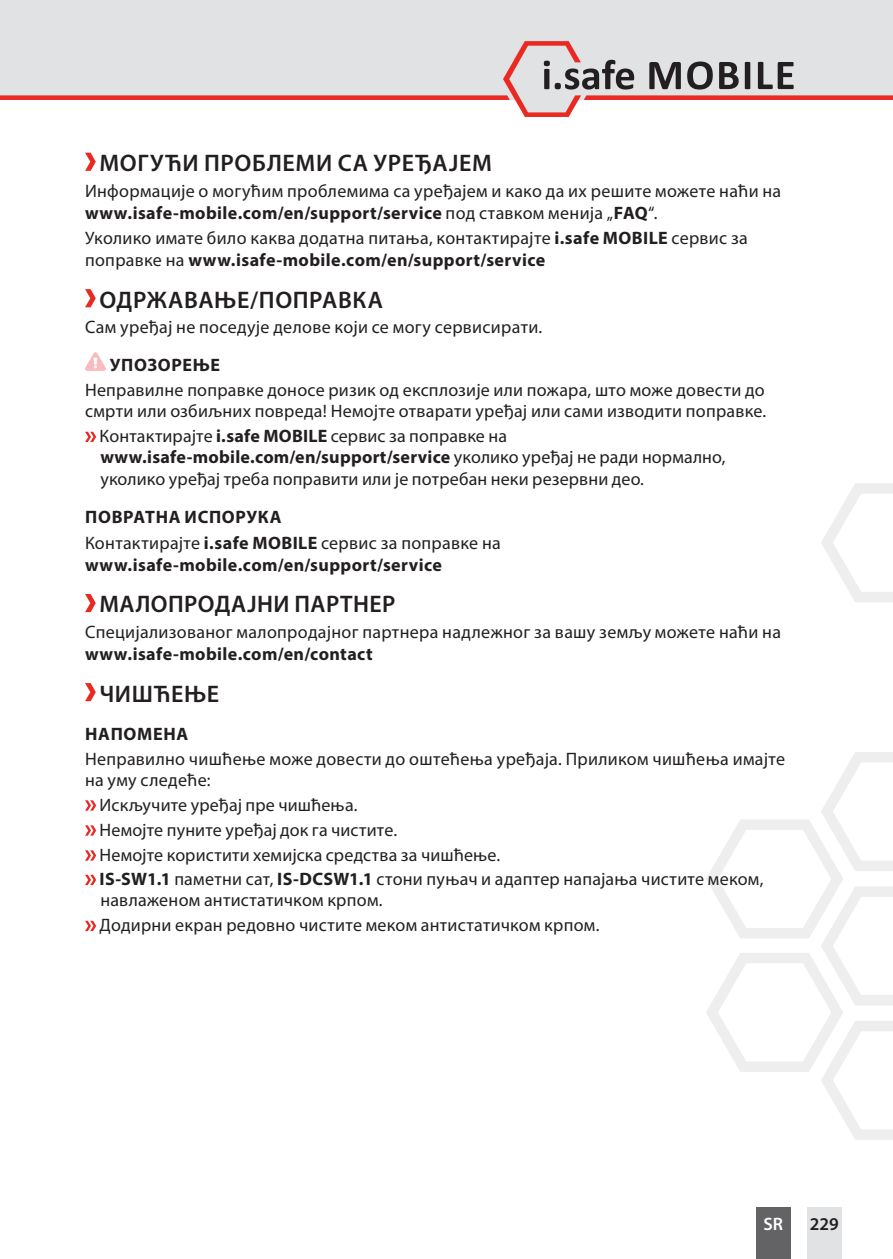
<style>
.page{position:relative;width:893px;height:1259px;background:#fff}
.page>*{position:absolute;margin:0;border:0;box-sizing:border-box;transform-origin:0 0}
.t1{font:600 24px "Myriad Pro";letter-spacing:.025em;color:#231f20}
.t2{font:18px/24.9px "Myriad Pro";letter-spacing:.015em;color:#231f20}
.t3{font:700 18px "Myriad Pro";letter-spacing:.025em;color:#231f20}
.t4{font:600 18px "Myriad Pro";color:#231f20}
.t5{font:600 18px "Myriad Pro";color:#fff}
.s1{font-weight:700}
</style>
<div class="page">
<svg style="left:821px;top:483px;width:72px;height:119px"></svg>
<svg style="left:706px;top:752px;width:187px;height:388px"></svg>
<div style="left:756px;top:1208px;width:34px;height:51px;background:#636366"></div>
<div style="left:807px;top:1208px;width:34px;height:51px;background:#e1e2e4"></div>
<div style="left:0;top:0;width:893px;height:41px;background:#e1e2e4"></div>
<svg style="left:0;top:41px;width:893px;height:76px"></svg>
<svg style="left:85px;top:153px;width:11px;height:18px"></svg>
<svg style="left:85px;top:289px;width:11px;height:18px"></svg>
<svg style="left:85px;top:352px;width:21px;height:19px"></svg>
<svg style="left:85px;top:432px;width:11px;height:10px"></svg>
<svg style="left:85px;top:594px;width:11px;height:18px"></svg>
<svg style="left:85px;top:683px;width:11px;height:18px"></svg>
<svg style="left:85px;top:800px;width:11px;height:10px"></svg>
<svg style="left:85px;top:825px;width:11px;height:10px"></svg>
<svg style="left:85px;top:850px;width:11px;height:10px"></svg>
<svg style="left:85px;top:874px;width:11px;height:11px"></svg>
<svg style="left:85px;top:920px;width:11px;height:11px"></svg>
<h1 class="t1" style="left:99px;top:148px;width:394px">МОГУЋИ ПРОБЛЕМИ СА УРЕЂАЈЕМ</h1>
<p class="t2" style="left:85px;top:180px;width:698px;line-height:21.6px">Информације о могућим проблемима са уређајем и како да их решите можете наћи на <span class="s1">www.isafe-mobile.com/en/support/service</span> под ставком менија „<span class="s1">FAQ</span>“.</p>
<p class="t2" style="left:85px;top:227px;width:664px;line-height:21.6px">Уколико имате било каква додатна питања, контактирајте <span class="s1">i.safe MOBILE</span> сервис за поправке на <span class="s1">www.isafe-mobile.com/en/support/service</span></p>
<h1 class="t1" style="left:99px;top:284px;width:285px">ОДРЖАВАЊЕ/ПОПРАВКА</h1>
<p class="t2" style="left:85px;top:314px;width:459px">Сам уређај не поседује делове који се могу сервисирати.</p>
<p class="t3" style="left:110px;top:353px;width:112px">УПОЗОРЕЊЕ</p>
<p class="t2" style="left:85px;top:379px;width:683px;line-height:21px">Неправилне поправке доносе ризик од експлозије или пожара, што може довести до смрти или озбиљних повреда! Немојте отварати уређај или сами изводити поправке.</p>
<p class="t2" style="left:100px;top:425px;width:627px;line-height:21.3px">Контактирајте <span class="s1">i.safe MOBILE</span> сервис за поправке на <span class="s1">www.isafe-mobile.com/en/support/service</span> уколико уређај не ради нормално, уколико уређај треба поправити или је потребан неки резервни део.</p>
<p class="t2" style="left:85px;top:504px;width:417px;line-height:25.8px"><span class="s1">ПОВРАТНА ИСПОРУКА<br></span>Контактирајте <span class="s1">i.safe MOBILE</span> сервис за поправке на</p>
<p class="t3" style="left:85px;top:553px;width:358px">www.isafe-mobile.com/en/support/service</p>
<h1 class="t1" style="left:99px;top:589px;width:297px">МАЛОПРОДАЈНИ ПАРТНЕР</h1>
<p class="t2" style="left:85px;top:619px;width:697px">Специјализованог малопродајног партнера надлежног за вашу земљу можете наћи на</p>
<p class="t3" style="left:85px;top:642px;width:289px">www.isafe-mobile.com/en/contact</p>
<h1 class="t1" style="left:99px;top:678px;width:121px">ЧИШЋЕЊЕ</h1>
<p class="t3" style="left:85px;top:721px;width:105px">НАПОМЕНА</p>
<p class="t2" style="left:85px;top:748px;width:702px;line-height:21px">Неправилно чишћење може довести до оштећења уређаја. Приликом чишћења имајте на уму следеће:</p>
<p class="t2" style="left:100px;top:792px;width:665px">Искључите уређај пре чишћења.<br>Немојте пуните уређај док га чистите.<br>Немојте користити хемијска средства за чишћење.<br><span class="s1">IS-SW1.1</span> паметни сат, <span class="s1">IS-DCSW1.1</span> стони пуњач и адаптер напајања чистите меком,</p>
<p class="t2" style="left:100px;top:887px;width:501px">навлаженом антистатичком крпом.<br>Додирни екран редовно чистите меком антистатичком крпом.</p>
<p class="t5" style="left:763px;top:1212px;width:21px">SR</p>
<p class="t4" style="left:810px;top:1212px;width:30px">229</p>
</div>
